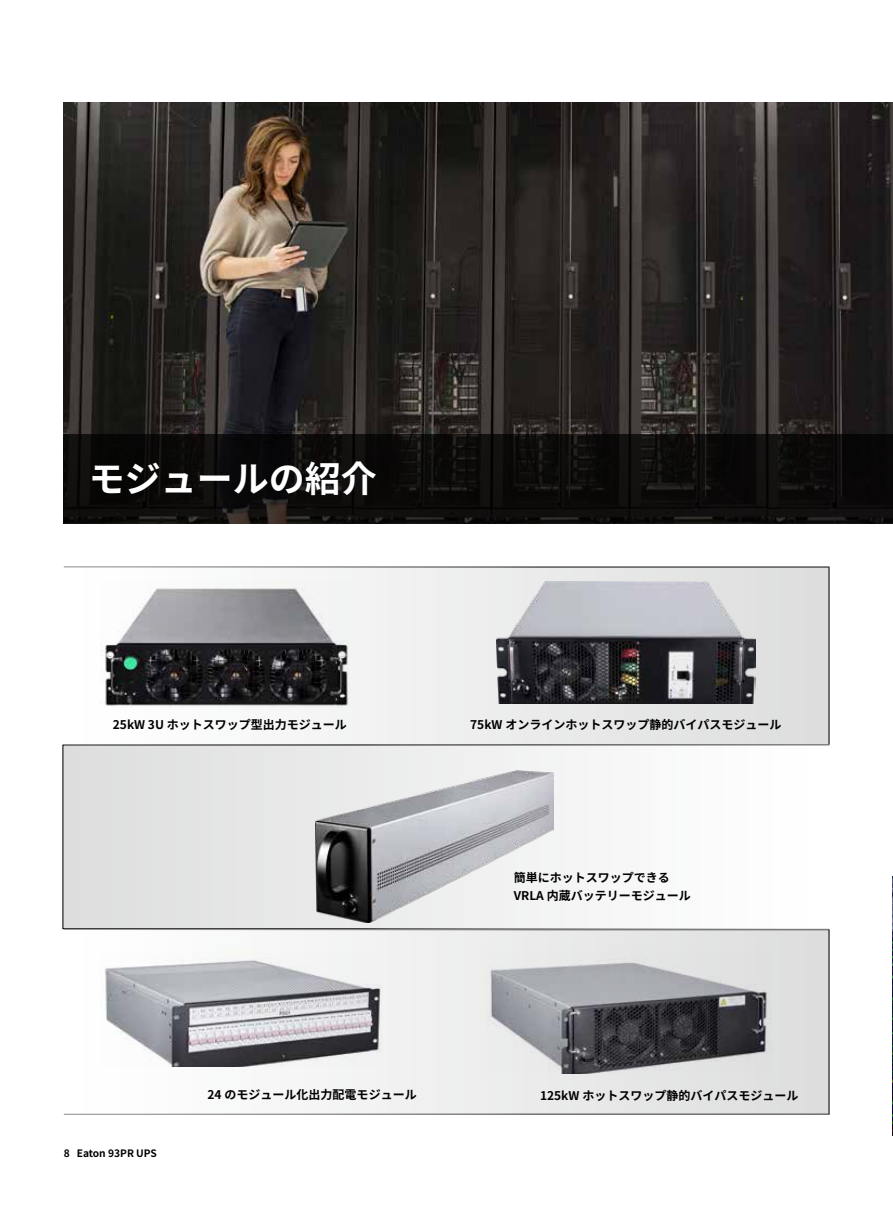
<style>
.page{position:relative;width:893px;height:1212px;background:#fff}
.page>*{position:absolute;margin:0;border:0;box-sizing:border-box;transform-origin:0 0}
.t1{font:700 36px "Noto Sans CJ Kjp";color:#fff}
.t2{font:700 12px/18px "Noto Sans CJ Kjp";color:#000}
.t3{font:700 10.2px "Noto Sans CJ Kjp";color:#000}
</style>
<div class="page">
<img style="left:64px;top:103px;width:829px;height:331px">
<svg style="left:64px;top:434px;width:829px;height:89px;background:#0d0c0b"></svg>
<img style="left:892px;top:876px;width:1px;height:260px">
<div style="left:63px;top:567px;width:766px;height:178px;background:linear-gradient(to right,#fff,#dcdddd)"></div>
<div style="left:63px;top:567px;width:766px;height:178px;border:1px solid #fff"></div>
<div style="left:63px;top:930px;width:766px;height:184px;background:linear-gradient(to right,#fff,#dddede)"></div>
<div style="left:63px;top:929px;width:766px;height:185px;border:1px solid #fff"></div>
<div style="left:63px;top:745px;width:766px;height:184px;background:linear-gradient(to right,#dddede,#fff)"></div>
<div style="left:63px;top:745px;width:766px;height:184px;border:1px solid #fff"></div>
<img style="left:100px;top:581px;width:253px;height:126px">
<img style="left:315px;top:771px;width:238px;height:152px">
<img style="left:496px;top:582px;width:259px;height:122px">
<hr style="left:64px;top:567px;width:765px;height:1px;background:#898989">
<hr style="left:64px;top:929px;width:765px;height:1px;background:#898989">
<hr style="left:64px;top:745px;width:765px;height:1px;background:#898989">
<hr style="left:64px;top:1114px;width:765px;height:1px;background:#898989">
<img style="left:481px;top:951px;width:290px;height:123px">
<img style="left:100px;top:951px;width:282px;height:116px">
<h1 class="t1" style="left:89px;top:459px;width:289px">モジュールの紹介</h1>
<p class="t2" style="left:113px;top:716px;width:235px">25kW 3U ホットスワップ型出力モジュール</p>
<p class="t2" style="left:470px;top:716px;width:313px">75kW オンラインホットスワップ静的バイパスモジュール</p>
<p class="t2" style="left:514px;top:868px;width:179px">簡単にホットスワップできる<br>VRLA 内蔵バッテリーモジュール</p>
<p class="t3" style="left:64px;top:1148px;width:95px">8 Eaton 93PR UPS</p>
<p class="t2" style="left:207px;top:1085px;width:211px">24 のモジュール化出力配電モジュール</p>
<p class="t2" style="left:540px;top:1087px;width:260px">125kW ホットスワップ静的バイパスモジュール</p>
</div>
